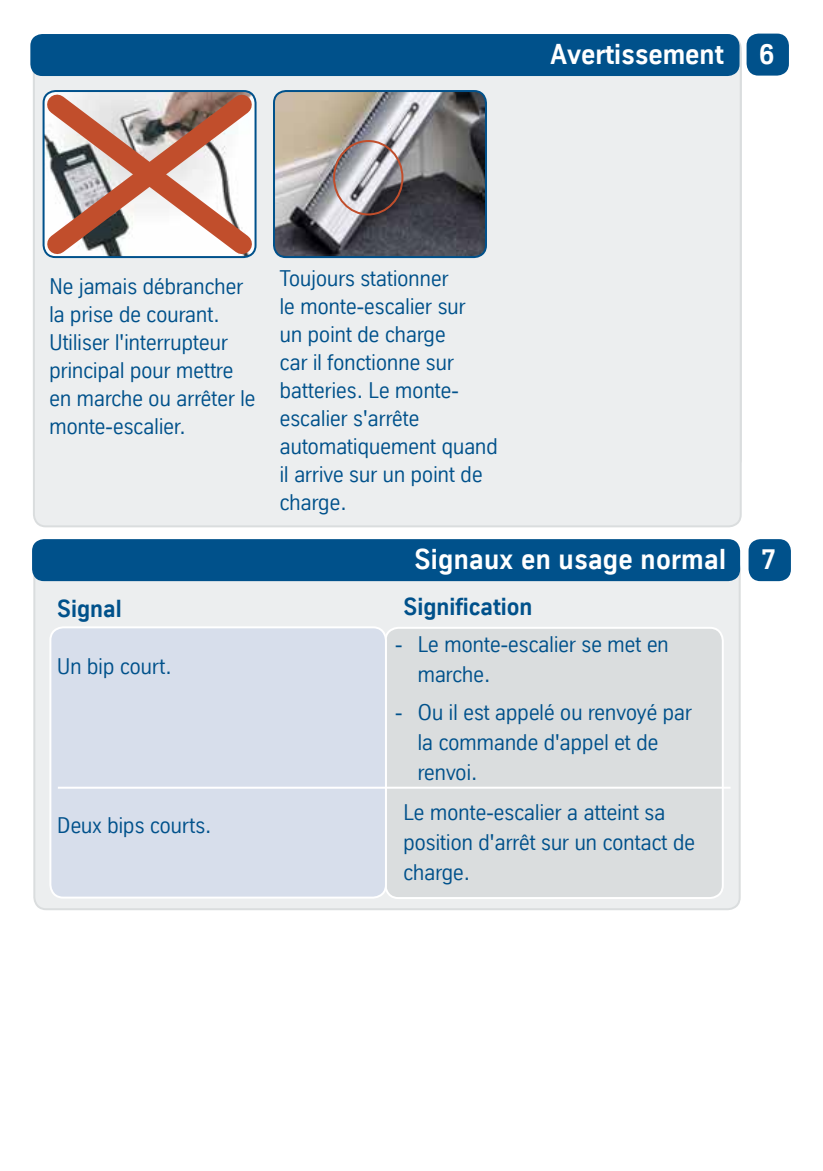
<style>
.page{position:relative;width:823px;height:1171px;background:#fff}
.page>*{position:absolute;margin:0;border:0;box-sizing:border-box;transform-origin:0 0}
.t1{font:700 28px "TK Type";letter-spacing:.01em;color:#fff}
.t2{font:700 24px "TK Type";color:#00518b}
.t3{font:22px/28px "TK Type";color:#00518b}
</style>
<div class="page">
<div style="left:34px;top:557px;width:705px;height:352px;background:#eceeef;border-radius:12px"></div>
<div style="left:383px;top:627px;width:341px;height:272px;background:#daddde"></div>
<div style="left:50px;top:627px;width:336px;height:270px;background:#d7deeb;border-radius:13px"></div>
<div style="left:49px;top:626px;width:338px;height:272px;border:2px solid #fff;border-radius:13px"></div>
<hr style="left:58px;top:787px;width:672px;height:2px;background:#fff">
<div style="left:34px;top:43px;width:706px;height:483px;background:#eceeef;border-radius:12px"></div>
<img style="left:275px;top:91px;width:210px;height:166px">
<div style="left:273px;top:90px;width:213px;height:168px;border:2px solid #00518b;border-radius:12px"></div>
<svg style="left:33px;top:77px;width:224px;height:195px"></svg>
<div style="left:333px;top:140px;width:70px;height:75px;border:2px solid #c14e2c;border-radius:50%"></div>
<div style="left:746px;top:34px;width:42px;height:42px;background:#00518b;border-radius:12px"></div>
<div style="left:30px;top:34px;width:709px;height:42px;background:#00518b;border-radius:12px"></div>
<div style="left:32px;top:539px;width:707px;height:42px;background:#00518b;border-radius:12px"></div>
<div style="left:748px;top:539px;width:42px;height:42px;background:#00518b;border-radius:12px"></div>
<p class="t1" style="left:550px;top:39px;width:175px">Avertissement</p>
<p class="t1" style="left:758px;top:39px;width:17px">6</p>
<p class="t3" style="left:49px;top:273px;width:208px">Ne jamais débrancher la prise de courant.<br>Utiliser l'interrupteur principal pour mettre en marche ou arrêter le monte-escalier.</p>
<p class="t3" style="left:279px;top:265px;width:219px">Toujours stationner<br>le monte-escalier sur<br>un point de charge<br>car il fonctionne sur batteries. Le monte&shy;escalier s'arrête automatiquement quand il arrive sur un point de charge.</p>
<p class="t2" style="left:57px;top:595px;width:66px">Signal</p>
<p class="t3" style="left:57px;top:653px;width:116px">Un bip court.</p>
<p class="t3" style="left:57px;top:811px;width:156px">Deux bips courts.</p>
<p class="t1" style="left:414px;top:544px;width:363px">Signaux en usage normal 7</p>
<p class="t2" style="left:403px;top:594px;width:130px">Signification</p>
<p class="t3" style="left:417px;top:630px;width:252px;line-height:30px;text-indent:-23px">- Le monte-escalier se met en marche.</p>
<p class="t3" style="left:417px;top:697px;width:276px;line-height:30px;text-indent:-23px">- Ou il est appelé ou renvoyé par la commande d'appel et de renvoi.</p>
<p class="t3" style="left:403px;top:798px;width:293px;line-height:30px">Le monte-escalier a atteint sa position d'arrêt sur un contact de charge.</p>
</div>
